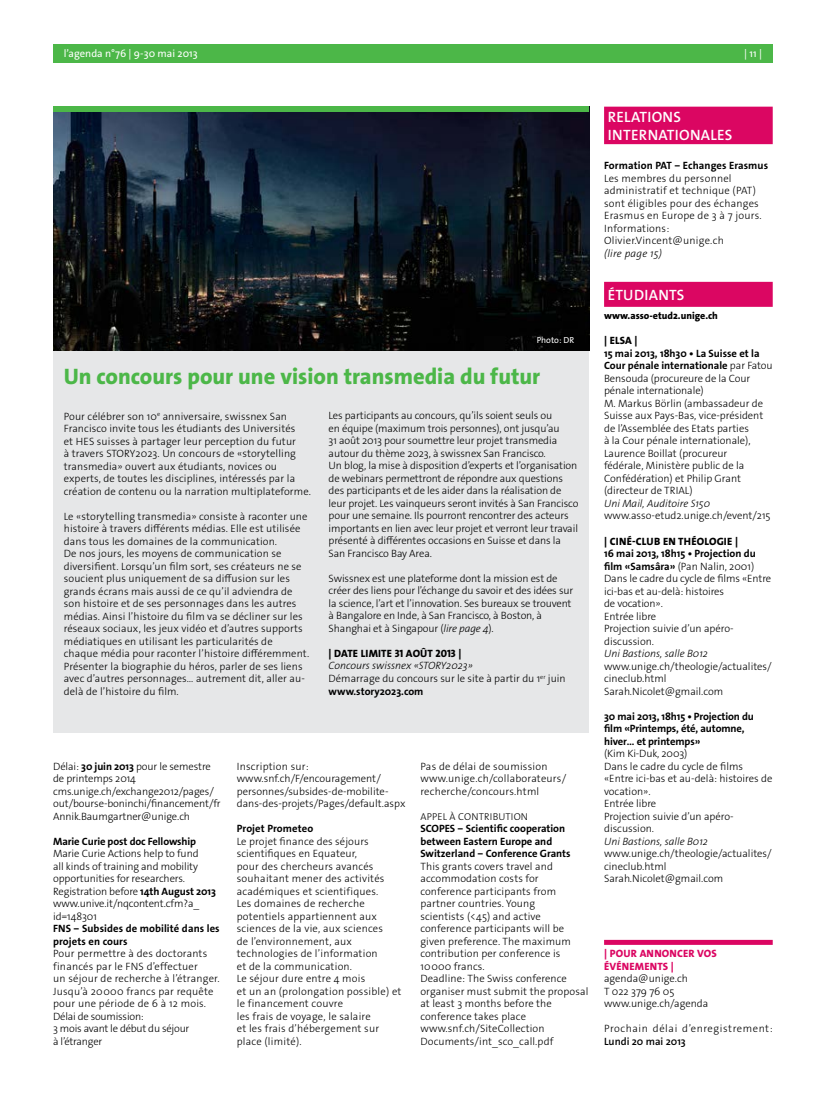
<style>
.page{position:relative;width:833px;height:1099px;background:#fff}
.page>*{position:absolute;margin:0;border:0;box-sizing:border-box;transform-origin:0 0}
.t1{font:800 22.5px "The Sans Os F";color:#4cb748}
.t2{font:600 15px/18px "The Sans Os F";letter-spacing:.02em;color:#fff}
.t3{font:300 10.62px/12.5px "The Sans Os F";color:#000}
.t4{font:300 10.62px/12.5px "The Sans Os F";letter-spacing:.02em;color:#000}
.t5{font:700 10.62px/12.5px "The Sans Os F";color:#000}
.t6{font:italic 300 10.62px "The Sans Os F";color:#000}
.t7{font:800 10.62px "The Sans Os F";letter-spacing:.025em;color:#000}
.t8{font:300 10.62px "The Sans Os F";letter-spacing:.055em;color:#000}
.t9{font:10.62px "The Sans Os F";color:#fff}
.t10{font:800 10.62px/12.5px "The Sans Os F";letter-spacing:.075em;color:#db0662}
.t11{font:600 10.62px "The Sans Os F";color:#000}
.t12{font:italic 300 10.62px "The Sans Os F";letter-spacing:.02em;color:#000}
.t13{font:800 10px "The Sans Os F";color:#000}
.t14{font:300 10px "The Sans Os F";color:#000}
.t15{font:8.75px "The Sans Os F";color:#fff}
.s1{font-style:italic}
.s2{font-weight:700}
</style>
<div class="page">
<div style="left:53px;top:44px;width:719px;height:19px;background:#4cb748"></div>
<div style="left:604px;top:107px;width:168px;height:37px;background:#db0662"></div>
<div style="left:604px;top:282px;width:168px;height:25px;background:#db0662"></div>
<div style="left:604px;top:939px;width:168px;height:5px;background:#db0662"></div>
<div style="left:53px;top:107px;width:536px;height:625px;background:#e6e7e8"></div>
<img style="left:53px;top:112px;width:536px;height:239px">
<div style="left:53px;top:106px;width:536px;height:6px;background:#4cb748"></div>
<p class="t9" style="left:64px;top:46px;width:135px">l’agenda n°76 | 9-30 mai 2013</p>
<p class="t9" style="left:744px;top:46px;width:19px">| 11 |</p>
<p class="t15" style="left:536px;top:334px;width:39px">Photo: DR</p>
<h1 class="t1" style="left:64px;top:361px;width:478px">Un concours pour une vision transmedia du futur</h1>
<p class="t3" style="left:64px;top:410px;width:249px">Pour célébrer son 10<sup>e</sup> anniversaire, swissnex San Francisco invite tous les étudiants des Universités<br>et HES suisses à partager leur perception du futur<br>à travers STORY2023. Un concours de «storytelling transmedia» ouvert aux étudiants, novices ou experts, de toutes les disciplines, intéressés par la création de contenu ou la narration multiplateforme.</p>
<p class="t3" style="left:64px;top:510px;width:247px">Le «storytelling transmedia» consiste à raconter une histoire à travers différents médias. Elle est utilisée dans tous les domaines de la communication.<br>De nos jours, les moyens de communication se diversifient. Lorsqu’un film sort, ses créateurs ne se soucient plus uniquement de sa diffusion sur les grands écrans mais aussi de ce qu’il adviendra de son histoire et de ses personnages dans les autres médias. Ainsi l’histoire du film va se décliner sur les réseaux sociaux, les jeux vidéo et d’autres supports médiatiques en utilisant les particularités de chaque média pour raconter l’histoire différemment.<br>Présenter la biographie du héros, parler de ses liens avec d’autres personnages... autrement dit, aller au&shy;delà de l’histoire du film.</p>
<p class="t3" style="left:329px;top:409px;width:251px">Les participants au concours, qu’ils soient seuls ou<br>en équipe (maximum trois personnes), ont jusqu’au<br>31 août 2013 pour soumettre leur projet transmedia autour du thème 2023, à swissnex San Francisco.<br>Un blog, la mise à disposition d’experts et l’organisation de webinars permettront de répondre aux questions des participants et de les aider dans la réalisation de leur projet. Les vainqueurs seront invités à San Francisco pour une semaine. Ils pourront rencontrer des acteurs importants en lien avec leur projet et verront leur travail présenté à différentes occasions en Suisse et dans la San Francisco Bay Area.</p>
<p class="t3" style="left:329px;top:572px;width:246px">Swissnex est une plateforme dont la mission est de créer des liens pour l’échange du savoir et des idées sur la science, l’art et l’innovation. Ses bureaux se trouvent à Bangalore en Inde, à San Francisco, à Boston, à Shanghai et à Singapour (<span class="s1">lire page 4</span>).</p>
<p class="t7" style="left:329px;top:646px;width:134px">| Date limite 31 août 2013 |</p>
<p class="t3" style="left:329px;top:659px;width:239px"><span class="s1">Concours swissnex «STORY2023»<br></span>Démarrage du concours sur le site à partir du 1<sup>er</sup> juin <span class="s2">www.story2023.com</span></p>
<p class="t3" style="left:53px;top:760px;width:169px">Délai: <span class="s2">30 juin 2013</span> pour le semestre de printemps 2014 cms.unige.ch/exchange2012/pages/ out/bourse-boninchi/financement/fr<br>Annik.Baumgartner@unige.ch</p>
<p class="t5" style="left:53px;top:835px;width:145px">Marie Curie post doc Fellowship</p>
<p class="t3" style="left:53px;top:847px;width:164px">Marie Curie Actions help to fund<br>all kinds of training and mobility opportunities for researchers.<br>Registration before <span class="s2">14th August 2013 </span>www.unive.it/nqcontent.cfm?a_ id=148301</p>
<p class="t5" style="left:53px;top:922px;width:168px">FNS ‒ Subsides de mobilité dans les projets en cours</p>
<p class="t4" style="left:53px;top:947px;width:168px">Pour permettre à des doctorants financés par le FNS d’effectuer<br>un séjour de recherche à l’étranger.<br>Jusqu’à 20000 francs par requête pour une période de 6 à 12 mois.<br>Délai de soumission:<br>3 mois avant le début du séjour<br>à l’étranger</p>
<p class="t3" style="left:237px;top:759px;width:170px">Inscription sur: www.snf.ch/F/encouragement/ personnes/subsides-de-mobilite&shy;dans-des-projets/Pages/default.aspx</p>
<p class="t5" style="left:237px;top:822px;width:78px">Projet Prometeo</p>
<p class="t4" style="left:237px;top:834px;width:166px">Le projet finance des séjours scientifiques en Equateur,<br>pour des chercheurs avancés souhaitant mener des activités académiques et scientifiques.<br>Les domaines de recherche potentiels appartiennent aux sciences de la vie, aux sciences<br>de l’environnement, aux technologies de l’information<br>et de la communication.<br>Le séjour dure entre 4 mois<br>et un an (prolongation possible) et le financement couvre<br>les frais de voyage, le salaire<br>et les frais d’hébergement sur place (limité).</p>
<p class="t4" style="left:420px;top:759px;width:147px">Pas de délai de soumission www.unige.ch/collaborateurs/ recherche/concours.html</p>
<p class="t14" style="left:420px;top:809px;width:13px">Appel</p>
<p class="t14" style="left:449px;top:809px;width:16px">à contribution</p>
<p class="t5" style="left:420px;top:822px;width:152px">SCOPES ‒ Scientific cooperation between Eastern Europe and<br>Switzerland ‒ Conference Grants</p>
<p class="t3" style="left:420px;top:860px;width:169px">This grants covers travel and accommodation costs for conference participants from partner countries. Young<br>scientists (&lt;45) and active conference participants will be given preference. The maximum contribution per conference is<br>10000 francs.<br>Deadline: The Swiss conference organiser must submit the proposal at least 3 months before the conference takes place www.snf.ch/SiteCollection<br>Documents/int_sco_call.pdf</p>
<h2 class="t2" style="left:608px;top:108px;width:126px">RELATIONS<br>INTERNATIONALES</h2>
<p class="t5" style="left:604px;top:160px;width:166px">Formation PAT ‒ Echanges Erasmus</p>
<p class="t4" style="left:604px;top:172px;width:159px">Les membres du personnel administratif et technique (PAT) sont éligibles pour des échanges<br>Erasmus en Europe de 3 à 7 jours.<br>Informations:<br>Olivier.Vincent@unige.ch</p>
<p class="t12" style="left:604px;top:246px;width:59px">(lire page 15)</p>
<h2 class="t2" style="left:608px;top:286px;width:78px">ÉTUDIANTS</h2>
<p class="t13" style="left:604px;top:309px;width:115px">www.asso-etud2.unige.ch</p>
<p class="t7" style="left:604px;top:334px;width:13px">| ELSA</p>
<p class="t7" style="left:634px;top:334px;width:5px">|</p>
<p class="t3" style="left:604px;top:347px;width:170px"><span class="s2">15 mai 2013, 18h30 • La Suisse et la<br>Cour pénale internationale</span> par Fatou<br>Bensouda (procureure de la Cour pénale internationale)<br>M. Markus Börlin (ambassadeur de<br>Suisse aux Pays-Bas, vice-président de l’Assemblée des Etats parties<br>à la Cour pénale internationale),<br>Laurence Boillat (procureur<br>fédérale, Ministère public de la<br>Confédération) et Philip Grant (directeur de TRIAL)</p>
<p class="t6" style="left:604px;top:496px;width:108px">Uni Mail, Auditoire S150</p>
<p class="t3" style="left:604px;top:509px;width:168px">www.asso-etud2.unige.ch/event/215</p>
<p class="t7" style="left:604px;top:534px;width:136px">| ciné-club en théologie |</p>
<p class="t3" style="left:604px;top:547px;width:168px"><span class="s2">16 mai 2013, 18h15 • Projection du film «Samsâra»</span> (Pan Nalin, 2001)<br>Dans le cadre du cycle de films «Entre ici-bas et au-delà: histoires<br>de vocation».<br>Entrée libre<br>Projection suivie d’un apéro&shy;discussion.</p>
<p class="t6" style="left:604px;top:646px;width:105px">Uni Bastions, salle B012</p>
<p class="t3" style="left:604px;top:659px;width:169px">www.unige.ch/theologie/actualites/ cineclub.html<br>Sarah.Nicolet@gmail.com</p>
<p class="t5" style="left:604px;top:709px;width:151px">30 mai 2013, 18h15 • Projection du film «Printemps, été, automne, hiver... et printemps»</p>
<p class="t3" style="left:604px;top:747px;width:170px">(Kim Ki-Duk, 2003)<br>Dans le cadre du cycle de films «Entre ici-bas et au-delà: histoires de vocation».<br>Entrée libre<br>Projection suivie d’un apéro&shy;discussion.</p>
<p class="t6" style="left:604px;top:834px;width:105px">Uni Bastions, salle B012</p>
<p class="t3" style="left:604px;top:847px;width:169px">www.unige.ch/theologie/actualites/ cineclub.html<br>Sarah.Nicolet@gmail.com</p>
<p class="t10" style="left:604px;top:947px;width:114px">| Pour annoncer vos événements |</p>
<p class="t3" style="left:604px;top:972px;width:106px">agenda@unige.ch<br>T 022 379 76 05 www.unige.ch/agenda</p>
<p class="t8" style="left:604px;top:1021px;width:170px">Prochain délai d’enregistrement:</p>
<p class="t11" style="left:604px;top:1034px;width:83px">LUNDI 20 MAI 2013</p>
</div>
